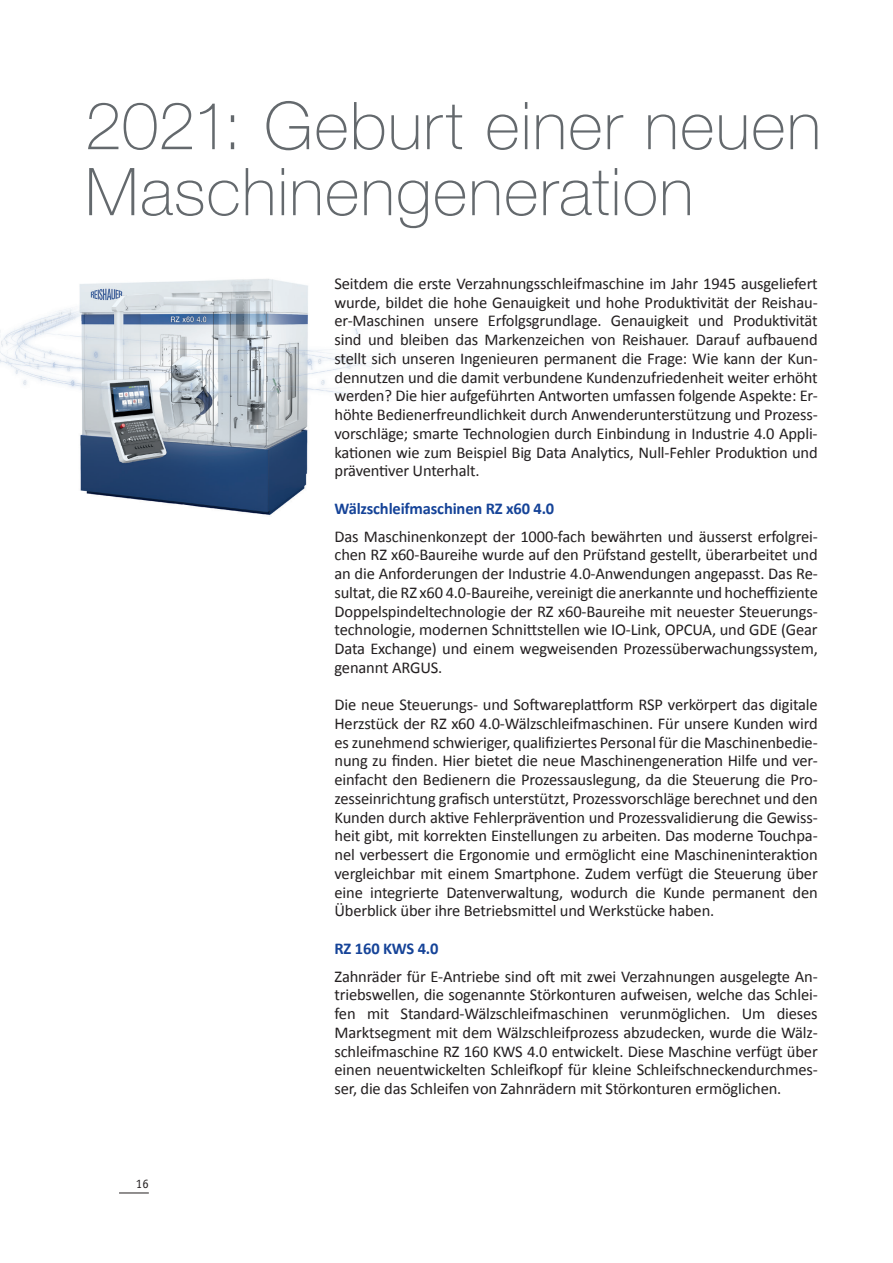
<style>
.page{position:relative;width:893px;height:1263px;background:#fff}
.page>*{position:absolute;margin:0;border:0;box-sizing:border-box;transform-origin:0 0}
.t1{font:100 66px/66px "Helvetica Neue LT Std";letter-spacing:.02em;color:#64696d}
.t2{font:16.5px/18.8px "Calibri";letter-spacing:-.01em;color:#231f20;text-align:justify}
.t3{font:700 16.5px "Calibri";letter-spacing:-.01em;color:#154398}
.t4{font:12.75px "Officina Sans";color:#231f20}
</style>
<div class="page">
<hr style="left:119px;top:1193px;width:30px;height:1px;background:#231f20">
<img style="left:0;top:279px;width:394px;height:237px">
<h1 class="t1" style="left:85px;top:93px;width:738px">2021: Geburt einer neuen<br>Maschinengeneration</h1>
<p class="t4" style="left:136px;top:1176px;width:14px">16</p>
<p class="t2" style="left:334px;top:273px;width:485px">Seitdem die erste Verzahnungsschleifmaschine im Jahr 1945 ausgeliefert wurde, bildet die hohe Genauigkeit und hohe Produktivität der Reishau&shy;er-Maschinen unsere Erfolgsgrundlage. Genauigkeit und Produktivität sind und bleiben das Markenzeichen von Reishauer. Darauf aufbauend stellt sich unseren Ingenieuren permanent die Frage: Wie kann der Kun&shy;dennutzen und die damit verbundene Kundenzufriedenheit weiter erhöht werden? Die hier aufgeführten Antworten umfassen folgende Aspekte: Er&shy;höhte Bedienerfreundlichkeit durch Anwenderunterstützung und Prozess&shy;vorschläge; smarte Technologien durch Einbindung in Industrie 4.0 Appli&shy;kationen wie zum Beispiel Big Data Analytics, Null-Fehler Produktion und präventiver Unterhalt.</p>
<p class="t3" style="left:334px;top:498px;width:221px">Wälzschleifmaschinen RZ x60 4.0</p>
<p class="t2" style="left:334px;top:526px;width:485px">Das Maschinenkonzept der 1000-fach bewährten und äusserst erfolgrei&shy;chen RZ x60-Baureihe wurde auf den Prüfstand gestellt, überarbeitet und an die Anforderungen der Industrie 4.0-Anwendungen angepasst. Das Re&shy;sultat, die RZ x60 4.0-Baureihe, vereinigt die anerkannte und hocheffiziente Doppelspindeltechnologie der RZ x60-Baureihe mit neuester Steuerungs&shy;technologie, modernen Schnittstellen wie IO-Link, OPCUA, und GDE (Gear Data Exchange) und einem wegweisenden Prozessüberwachungssystem, genannt ARGUS.</p>
<p class="t2" style="left:334px;top:695px;width:485px">Die neue Steuerungs- und Softwareplattform RSP verkörpert das digitale Herzstück der RZ x60 4.0-Wälzschleifmaschinen. Für unsere Kunden wird es zunehmend schwieriger, qualifiziertes Personal für die Maschinenbedie&shy;nung zu finden. Hier bietet die neue Maschinengeneration Hilfe und ver&shy;einfacht den Bedienern die Prozessauslegung, da die Steuerung die Pro&shy;zesseinrichtung grafisch unterstützt, Prozessvorschläge berechnet und den Kunden durch aktive Fehlerprävention und Prozessvalidierung die Gewiss&shy;heit gibt, mit korrekten Einstellungen zu arbeiten. Das moderne Touchpa&shy;nel verbessert die Ergonomie und ermöglicht eine Maschineninteraktion vergleichbar mit einem Smartphone. Zudem verfügt die Steuerung über eine integrierte Datenverwaltung, wodurch die Kunde permanent den Überblick über ihre Betriebsmittel und Werkstücke haben.</p>
<p class="t3" style="left:334px;top:938px;width:105px">RZ 160 KWS 4.0</p>
<p class="t2" style="left:334px;top:966px;width:485px">Zahnräder für E-Antriebe sind oft mit zwei Verzahnungen ausgelegte An&shy;triebswellen, die sogenannte Störkonturen aufweisen, welche das Schlei&shy;fen mit Standard-Wälzschleifmaschinen verunmöglichen. Um dieses Marktsegment mit dem Wälzschleifprozess abzudecken, wurde die Wälz&shy;schleifmaschine RZ 160 KWS 4.0 entwickelt. Diese Maschine verfügt über einen neuentwickelten Schleifkopf für kleine Schleifschneckendurchmes&shy;ser, die das Schleifen von Zahnrädern mit Störkonturen ermöglichen.</p>
</div>
